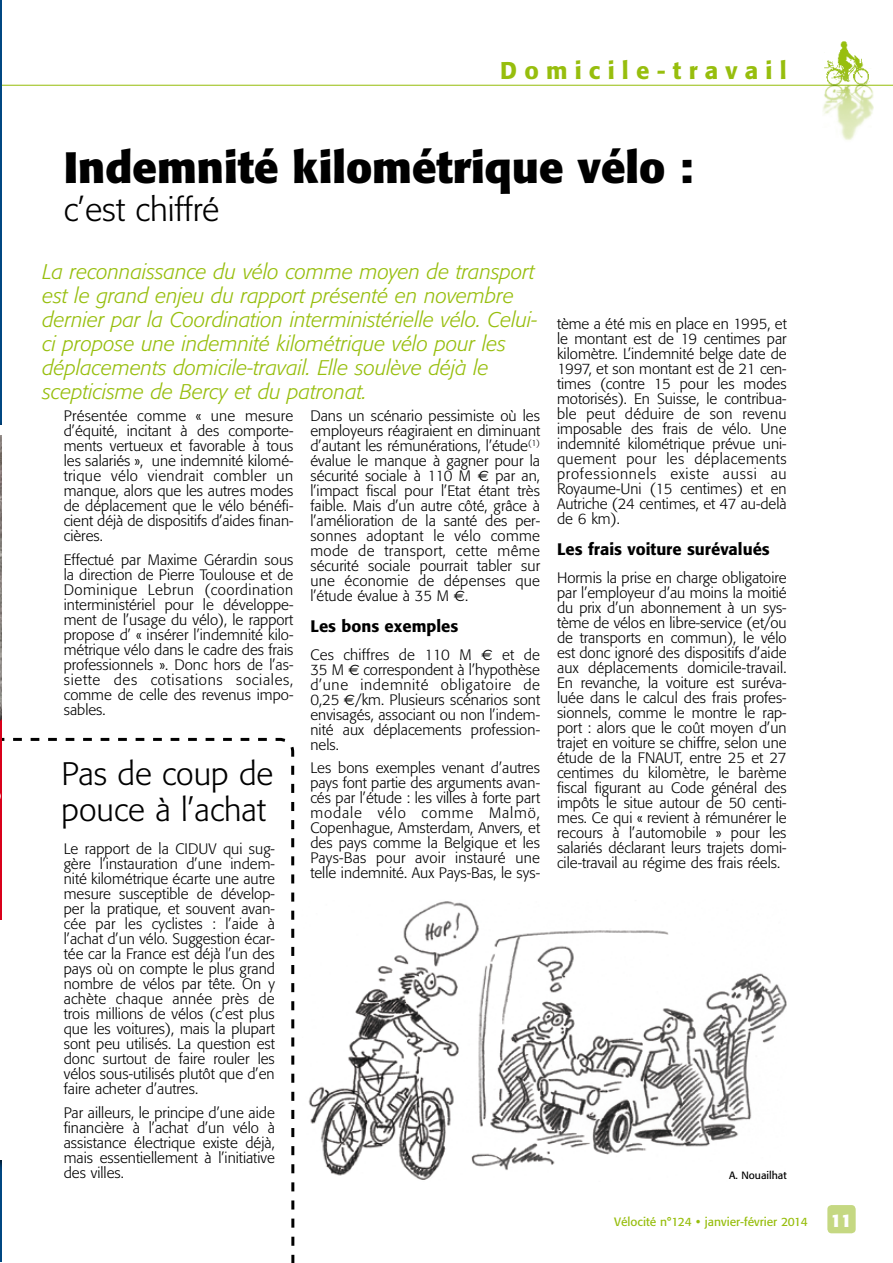
<style>
.page{position:relative;width:893px;height:1263px;background:#fff}
.page>*{position:absolute;margin:0;border:0;box-sizing:border-box;transform-origin:0 0}
.t1{font:700 43.5px "Formata";color:#000}
.t2{font:300 33px "Formata";color:#000}
.t3{font:300 32.25px/36px "Formata";color:#000}
.t4{font:500 24px "Formata";letter-spacing:.3em;color:#97be0d}
.t5{font:italic 300 21px/24px "Formata";color:#97be0d}
.t6{font:700 18px "Formata";color:#fff}
.t7{font:500 16.5px "Formata";color:#000}
.t8{font:300 15px/15px "Formata";color:#000;text-align:justify}
.t9{font:12px "Formata";color:#97be0d}
.t10{font:10.5px "Formata";color:#000}
.s1{font-family:"Euro Sans";font-weight:400}
</style>
<div class="page">
<hr style="left:0;top:85px;width:893px;height:1px;background:#97be0d">
<svg style="left:1px;top:736px;width:294px;height:527px"></svg>
<div style="left:827px;top:1205px;width:29px;height:28px;background:#c5d882;border-radius:4px"></div>
<img style="left:823px;top:41px;width:51px;height:99px">
<img style="left:308px;top:901px;width:479px;height:279px">
<hr style="left:0;top:0;width:1px;height:1262px;background:#004782">
<hr style="left:0;top:420px;width:1px;height:752px;background:#000;opacity:.75">
<hr style="left:0;top:425px;width:1px;height:735px;background:#fff">
<img style="left:0;top:435px;width:1px;height:234px">
<hr style="left:0;top:669px;width:1px;height:256px;background:#000;opacity:.75">
<svg style="left:0;top:684px;width:1px;height:241px"></svg>
<h3 class="t4" style="left:500px;top:56px;width:288px">Domicile-travail</h3>
<h1 class="t1" style="left:64px;top:141px;width:631px">Indemnité kilométrique vélo :</h1>
<h2 class="t2" style="left:64px;top:190px;width:157px">c’est chiffré</h2>
<p class="t5" style="left:43px;top:260px;width:497px">La reconnaissance du vélo comme moyen de transport est le grand enjeu du rapport présenté en novembre dernier par la Coordination interministérielle vélo. Celui&shy;ci propose une indemnité kilométrique vélo pour les déplacements domicile-travail. Elle soulève déjà le scepticisme de Bercy et du patronat.</p>
<p class="t8" style="left:64px;top:408px;width:231px">Présentée comme « une mesure d’équité, incitant à des comporte&shy;ments vertueux et favorable à tous les salariés », une indemnité kilomé&shy;trique vélo viendrait combler un manque, alors que les autres modes de déplacement que le vélo bénéfi&shy;cient déjà de dispositifs d’aides finan&shy;cières.</p>
<p class="t8" style="left:64px;top:552px;width:231px">Effectué par Maxime Gérardin sous la direction de Pierre Toulouse et de Dominique Lebrun (coordination interministériel pour le développe&shy;ment de l’usage du vélo), le rapport propose d’ « insérer l’indemnité kilo&shy;métrique vélo dans le cadre des frais professionnels ». Donc hors de l’as&shy;siette des cotisations sociales, comme de celle des revenus impo&shy;sables.</p>
<h3 class="t3" style="left:62px;top:756px;width:213px">Pas de coup de pouce à l’achat</h3>
<p class="t8" style="left:64px;top:842px;width:213px">Le rapport de la CIDUV qui sug&shy;gère l’instauration d’une indem&shy;nité kilométrique écarte une autre mesure susceptible de dévelop&shy;per la pratique, et souvent avan&shy;cée par les cyclistes : l’aide à l’achat d’un vélo. Suggestion écar&shy;tée car la France est déjà l’un des pays où on compte le plus grand nombre de vélos par tête. On y achète chaque année près de trois millions de vélos (c’est plus que les voitures), mais la plupart sont peu utilisés. La question est donc surtout de faire rouler les vélos sous-utilisés plutôt que d’en faire acheter d’autres.</p>
<p class="t8" style="left:64px;top:1105px;width:213px">Par ailleurs, le principe d’une aide financière à l’achat d’un vélo à assistance électrique existe déjà, mais essentiellement à l’initiative des villes.</p>
<p class="t8" style="left:310px;top:408px;width:231px">Dans un scénario pessimiste où les employeurs réagiraient en diminuant d’autant les rémunérations, l’étude<sup>(1) </sup>évalue le manque à gagner pour la sécurité sociale à 110 M <span class="s1">€</span> par an, l’impact fiscal pour l’Etat étant très faible. Mais d’un autre côté, grâce à l’amélioration de la santé des per&shy;sonnes adoptant le vélo comme mode de transport, cette même sécurité sociale pourrait tabler sur une économie de dépenses que l’étude évalue à 35 M <span class="s1">€</span>.</p>
<p class="t7" style="left:310px;top:616px;width:150px">Les bons exemples</p>
<p class="t8" style="left:310px;top:647px;width:231px">Ces chiffres de 110 M <span class="s1">€</span> et de 35 M <span class="s1">€</span> correspondent à l’hypothèse d’une indemnité obligatoire de 0,25 <span class="s1">€</span>/km. Plusieurs scénarios sont envisagés, associant ou non l’indem&shy;nité aux déplacements profession&shy;nels.</p>
<p class="t8" style="left:310px;top:760px;width:231px">Les bons exemples venant d’autres pays font partie des arguments avan&shy;cés par l’étude : les villes à forte part modale vélo comme Malmö, Copenhague, Amsterdam, Anvers, et des pays comme la Belgique et les Pays-Bas pour avoir instauré une telle indemnité. Aux Pays-Bas, le sys-</p>
<p class="t8" style="left:557px;top:316px;width:231px">tème a été mis en place en 1995, et le montant est de 19 centimes par kilomètre. L’indemnité belge date de 1997, et son montant est de 21 cen&shy;times (contre 15 pour les modes motorisés). En Suisse, le contribua&shy;ble peut déduire de son revenu imposable des frais de vélo. Une indemnité kilométrique prévue uni&shy;quement pour les déplacements professionnels existe aussi au Royaume-Uni (15 centimes) et en Autriche (24 centimes, et 47 au-delà de 6 km).</p>
<p class="t7" style="left:557px;top:539px;width:214px">Les frais voiture surévalués</p>
<p class="t8" style="left:557px;top:570px;width:231px">Hormis la prise en charge obligatoire par l’employeur d’au moins la moitié du prix d’un abonnement à un sys&shy;tème de vélos en libre-service (et/ou de transports en commun), le vélo est donc ignoré des dispositifs d’aide aux déplacements domicile-travail.<br>En revanche, la voiture est suréva&shy;luée dans le calcul des frais profes&shy;sionnels, comme le montre le rap&shy;port : alors que le coût moyen d’un trajet en voiture se chiffre, selon une étude de la FNAUT, entre 25 et 27 centimes du kilomètre, le barème fiscal figurant au Code général des impôts le situe autour de 50 centi&shy;mes. Ce qui « revient à rémunérer le recours à l’automobile » pour les salariés déclarant leurs trajets domi&shy;cile-travail au régime des frais réels.</p>
<p class="t10" style="left:729px;top:1169px;width:59px">A. Nouailhat</p>
<p class="t9" style="left:614px;top:1214px;width:195px">Vélocité n°124 ✓ janvier-février 2014</p>
<p class="t6" style="left:831px;top:1209px;width:22px">11</p>
</div>
